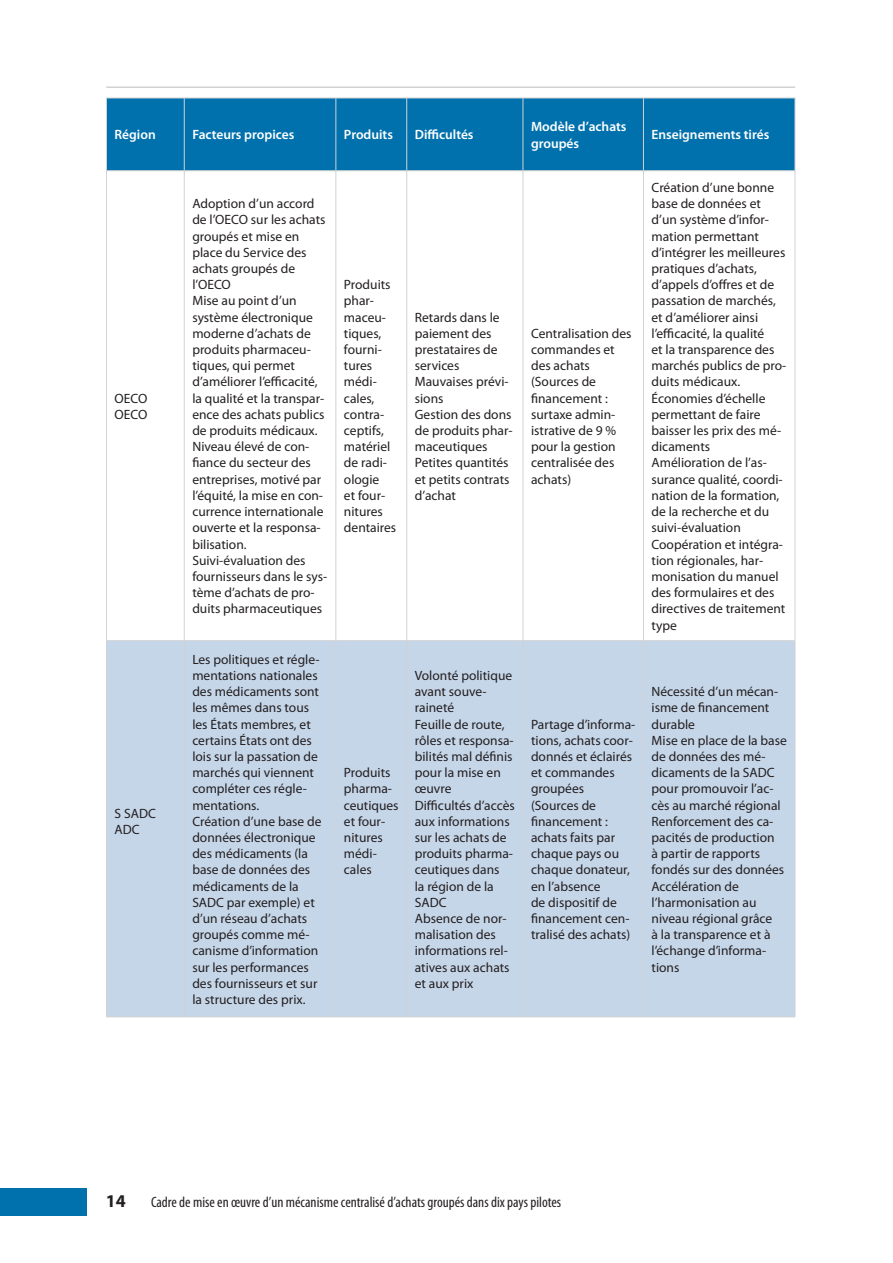
<style>
.page{position:relative;width:893px;height:1263px;background:#fff}
.page>*{position:absolute;margin:0;border:0;box-sizing:border-box;transform-origin:0 0}
.t1{font:700 18px "Myriad Pro";color:#231f20}
.t2{font:condensed 15px "Myriad Pro";color:#231f20}
.t3{font:13.5px/16.2px "Myriad Pro";color:#231f20}
.t4{font:600 13.5px/16.2px "Myriad Pro";color:#fff}
</style>
<div class="page">
<div style="left:0;top:1188px;width:86px;height:28px;background:#0071ac"></div>
<hr style="left:106px;top:87px;width:689px;height:1px;background:#bcbdc0">
<div style="left:107px;top:99px;width:688px;height:71px;background:#0071ac"></div>
<div style="left:107px;top:641px;width:688px;height:376px;background:#c6d6e9"></div>
<hr style="left:106px;top:171px;width:1px;height:469px;background:#d1d2d4">
<hr style="left:184px;top:171px;width:1px;height:469px;background:#d1d2d4">
<hr style="left:336px;top:171px;width:1px;height:469px;background:#d1d2d4">
<hr style="left:406px;top:171px;width:1px;height:469px;background:#d1d2d4">
<hr style="left:523px;top:171px;width:1px;height:469px;background:#d1d2d4">
<hr style="left:643px;top:171px;width:1px;height:469px;background:#d1d2d4">
<hr style="left:795px;top:171px;width:1px;height:469px;background:#d1d2d4">
<hr style="left:106px;top:98px;width:78px;height:1px;background:#d1d2d4">
<hr style="left:106px;top:98px;width:1px;height:73px;background:#d1d2d4">
<hr style="left:184px;top:98px;width:152px;height:1px;background:#d1d2d4">
<hr style="left:184px;top:98px;width:1px;height:73px;background:#d1d2d4">
<hr style="left:336px;top:98px;width:71px;height:1px;background:#d1d2d4">
<hr style="left:336px;top:98px;width:1px;height:73px;background:#d1d2d4">
<hr style="left:407px;top:98px;width:116px;height:1px;background:#d1d2d4">
<hr style="left:406px;top:98px;width:1px;height:73px;background:#d1d2d4">
<hr style="left:523px;top:98px;width:120px;height:1px;background:#d1d2d4">
<hr style="left:523px;top:98px;width:1px;height:73px;background:#d1d2d4">
<hr style="left:643px;top:98px;width:152px;height:1px;background:#d1d2d4">
<hr style="left:643px;top:98px;width:1px;height:73px;background:#d1d2d4">
<hr style="left:795px;top:98px;width:1px;height:73px;background:#d1d2d4">
<hr style="left:106px;top:170px;width:78px;height:1px;background:#d1d2d4">
<hr style="left:184px;top:170px;width:152px;height:1px;background:#d1d2d4">
<hr style="left:336px;top:170px;width:71px;height:1px;background:#d1d2d4">
<hr style="left:407px;top:170px;width:116px;height:1px;background:#d1d2d4">
<hr style="left:523px;top:170px;width:120px;height:1px;background:#d1d2d4">
<hr style="left:643px;top:170px;width:152px;height:1px;background:#d1d2d4">
<hr style="left:106px;top:640px;width:78px;height:1px;background:#d1d2d4">
<hr style="left:106px;top:641px;width:1px;height:376px;background:#d1d2d4">
<hr style="left:184px;top:640px;width:152px;height:1px;background:#d1d2d4">
<hr style="left:184px;top:641px;width:1px;height:376px;background:#d1d2d4">
<hr style="left:336px;top:640px;width:71px;height:1px;background:#d1d2d4">
<hr style="left:336px;top:641px;width:1px;height:376px;background:#d1d2d4">
<hr style="left:407px;top:640px;width:116px;height:1px;background:#d1d2d4">
<hr style="left:406px;top:641px;width:1px;height:376px;background:#d1d2d4">
<hr style="left:523px;top:640px;width:120px;height:1px;background:#d1d2d4">
<hr style="left:523px;top:641px;width:1px;height:376px;background:#d1d2d4">
<hr style="left:643px;top:640px;width:152px;height:1px;background:#d1d2d4">
<hr style="left:643px;top:641px;width:1px;height:376px;background:#d1d2d4">
<hr style="left:795px;top:641px;width:1px;height:376px;background:#d1d2d4">
<hr style="left:106px;top:1017px;width:78px;height:1px;background:#d1d2d4">
<hr style="left:184px;top:1017px;width:152px;height:1px;background:#d1d2d4">
<hr style="left:336px;top:1017px;width:71px;height:1px;background:#d1d2d4">
<hr style="left:407px;top:1017px;width:116px;height:1px;background:#d1d2d4">
<hr style="left:523px;top:1017px;width:120px;height:1px;background:#d1d2d4">
<hr style="left:643px;top:1017px;width:152px;height:1px;background:#d1d2d4">
<p class="t4" style="left:115px;top:127px;width:43px">Région</p>
<p class="t4" style="left:192px;top:127px;width:104px">Facteurs propices</p>
<p class="t4" style="left:344px;top:127px;width:51px">Produits</p>
<p class="t4" style="left:415px;top:127px;width:60px">Difficultés</p>
<p class="t4" style="left:531px;top:119px;width:97px">Modèle d’achats groupés</p>
<p class="t4" style="left:651px;top:127px;width:119px">Enseignements tirés</p>
<p class="t3" style="left:115px;top:390px;width:34px">OECO<br>OECO</p>
<p class="t3" style="left:115px;top:805px;width:43px">S SADC<br>ADC</p>
<p class="t3" style="left:192px;top:196px;width:136px">Adoption d’un accord de l’OECO sur les achats groupés et mise en place du Service des achats groupés de l’OECO<br>Mise au point d’un système électronique moderne d’achats de produits pharmaceu&shy;tiques, qui permet d’améliorer l’efficacité, la qualité et la transpar&shy;ence des achats publics de produits médicaux.<br>Niveau élevé de con&shy;fiance du secteur des entreprises, motivé par l’équité, la mise en con&shy;currence internationale ouverte et la responsa&shy;bilisation.<br>Suivi-évaluation des fournisseurs dans le sys&shy;tème d’achats de pro&shy;duits pharmaceutiques</p>
<p class="t3" style="left:192px;top:651px;width:131px">Les politiques et régle&shy;mentations nationales des médicaments sont les mêmes dans tous les États membres, et certains États ont des lois sur la passation de marchés qui viennent compléter ces régle&shy;mentations.<br>Création d’une base de données électronique des médicaments (la base de données des médicaments de la<br>SADC par exemple) et d’un réseau d’achats groupés comme mé&shy;canisme d’information sur les performances des fournisseurs et sur la structure des prix.</p>
<p class="t3" style="left:344px;top:277px;width:54px">Produits phar&shy;maceu&shy;tiques, fourni&shy;tures médi&shy;cales, contra&shy;ceptifs, matériel de radi&shy;ologie<br>et four&shy;nitures dentaires</p>
<p class="t3" style="left:415px;top:309px;width:99px">Retards dans le paiement des prestataires de services<br>Mauvaises prévi&shy;sions<br>Gestion des dons de produits phar&shy;maceutiques<br>Petites quantités et petits contrats d’achat</p>
<p class="t3" style="left:344px;top:765px;width:56px">Produits pharma&shy;ceutiques et four&shy;nitures médi&shy;cales</p>
<p class="t3" style="left:415px;top:668px;width:101px">Volonté politique avant souve&shy;raineté<br>Feuille de route, rôles et responsa&shy;bilités mal définis pour la mise en œuvre<br>Difficultés d’accès aux informations sur les achats de produits pharma&shy;ceutiques dans<br>la région de la<br>SADC<br>Absence de nor&shy;malisation des informations rel&shy;atives aux achats et aux prix</p>
<p class="t3" style="left:531px;top:325px;width:102px">Centralisation des commandes et des achats (Sources de financement : surtaxe admin&shy;istrative de 9 % pour la gestion centralisée des achats)</p>
<p class="t3" style="left:651px;top:180px;width:136px">Création d’une bonne base de données et d’un système d’infor&shy;mation permettant d’intégrer les meilleures pratiques d’achats, d’appels d’offres et de passation de marchés, et d’améliorer ainsi l’efficacité, la qualité<br>et la transparence des marchés publics de pro&shy;duits médicaux.<br>Économies d’échelle permettant de faire baisser les prix des mé&shy;dicaments<br>Amélioration de l’as&shy;surance qualité, coordi&shy;nation de la formation, de la recherche et du suivi-évaluation<br>Coopération et intégra&shy;tion régionales, har&shy;monisation du manuel des formulaires et des directives de traitement type</p>
<p class="t3" style="left:531px;top:716px;width:106px">Partage d’informa&shy;tions, achats coor&shy;donnés et éclairés et commandes groupées (Sources de financement : achats faits par chaque pays ou chaque donateur, en l’absence<br>de dispositif de financement cen&shy;tralisé des achats)</p>
<p class="t3" style="left:651px;top:684px;width:137px">Nécessité d’un mécan&shy;isme de financement durable<br>Mise en place de la base de données des mé&shy;dicaments de la SADC pour promouvoir l’ac&shy;cès au marché régional<br>Renforcement des ca&shy;pacités de production<br>à partir de rapports fondés sur des données<br>Accélération de l’harmonisation au niveau régional grâce<br>à la transparence et à l’échange d’informa&shy;tions</p>
<h1 class="t1" style="left:106px;top:1189px;width:21px">14</h1>
<p class="t2" style="left:151px;top:1193px;width:412px">Cadre de mise en œuvre d’un mécanisme centralisé d’achats groupés dans dix pays pilotes</p>
</div>
